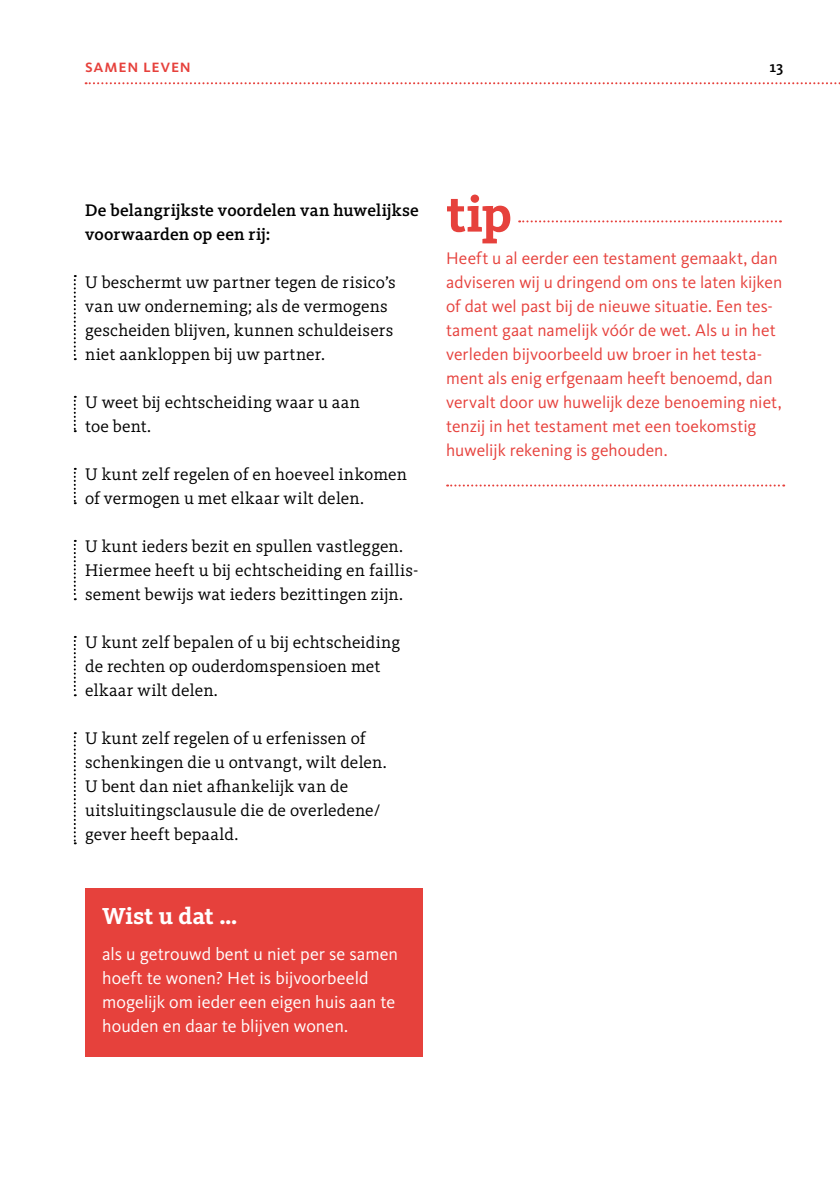
<style>
.page{position:relative;width:840px;height:1191px;background:#fff}
.page>*{position:absolute;margin:0;border:0;box-sizing:border-box;transform-origin:0 0}
.t1{font:700 52px "Kievit Slab Pro";color:#e6413c}
.t2{font:700 24px "Kievit Slab Pro";letter-spacing:-.01em;color:#fff}
.t3{font:18px/24px "Kievit";color:#fff}
.t4{font:18px "Kievit Medium SC";letter-spacing:.035em;color:#e6413c}
.t5{font:17.4px/24px "Kievit Slab Pro";letter-spacing:.01em;color:#000}
.t6{font:17.4px/24px "Kievit";color:#e6413c}
.t7{font:500 17.4px/24px "Kievit Slab Pro";letter-spacing:.005em;color:#000}
.t8{font:500 16px "Kievit Slab Pro";color:#000}
</style>
<div class="page">
<svg style="left:86px;top:82px;width:754px;height:2px"></svg>
<div style="left:85px;top:888px;width:337px;height:168px;background:#e6413c"></div>
<svg style="left:447px;top:484px;width:336px;height:2px"></svg>
<svg style="left:519px;top:220px;width:261px;height:2px"></svg>
<svg style="left:74px;top:275px;width:2px;height:85px"></svg>
<svg style="left:74px;top:396px;width:2px;height:36px"></svg>
<svg style="left:74px;top:468px;width:2px;height:36px"></svg>
<svg style="left:74px;top:540px;width:2px;height:60px"></svg>
<svg style="left:74px;top:636px;width:2px;height:60px"></svg>
<svg style="left:74px;top:732px;width:2px;height:112px"></svg>
<p class="t4" style="left:85px;top:55px;width:107px">samen leven</p>
<p class="t8" style="left:769px;top:57px;width:15px">13</p>
<p class="t7" style="left:85px;top:198px;width:335px">De belangrijkste voordelen van huwelijkse voorwaarden op een rij:</p>
<p class="t5" style="left:85px;top:270px;width:312px">U beschermt uw partner tegen de risico’s van uw onderneming; als de vermogens gescheiden blijven, kunnen schuldeisers niet aankloppen bij uw partner.</p>
<p class="t5" style="left:85px;top:390px;width:276px">U weet bij echtscheiding waar u aan toe bent.</p>
<p class="t5" style="left:85px;top:462px;width:323px">U kunt zelf regelen of en hoeveel inkomen of vermogen u met elkaar wilt delen.</p>
<p class="t5" style="left:85px;top:534px;width:335px">U kunt ieders bezit en spullen vastleggen.<br>Hiermee heeft u bij echtscheiding en faillis&shy;sement bewijs wat ieders bezittingen zijn.</p>
<p class="t5" style="left:85px;top:630px;width:316px">U kunt zelf bepalen of u bij echtscheiding de rechten op ouderdomspensioen met elkaar wilt delen.</p>
<p class="t5" style="left:85px;top:726px;width:303px">U kunt zelf regelen of u erfenissen of schenkingen die u ontvangt, wilt delen.<br>U bent dan niet afhankelijk van de uitsluitingsclausule die de overledene/ gever heeft bepaald.</p>
<h2 class="t2" style="left:102px;top:901px;width:137px">Wist u dat …</h2>
<p class="t3" style="left:102px;top:942px;width:297px">als u getrouwd bent u niet per se samen hoeft te wonen? Het is bijvoorbeeld mogelijk om ieder een eigen huis aan te houden en daar te blijven wonen.</p>
<h1 class="t1" style="left:446px;top:182px;width:67px">tip</h1>
<p class="t6" style="left:446px;top:246px;width:337px">Heeft u al eerder een testament gemaakt, dan adviseren wij u dringend om ons te laten kijken of dat wel past bij de nieuwe situatie. Een tes&shy;tament gaat namelijk vóór de wet. Als u in het verleden bijvoorbeeld uw broer in het testa&shy;ment als enig erfgenaam heeft benoemd, dan vervalt door uw huwelijk deze benoeming niet, tenzij in het testament met een toekomstig huwelijk rekening is gehouden.</p>
</div>
